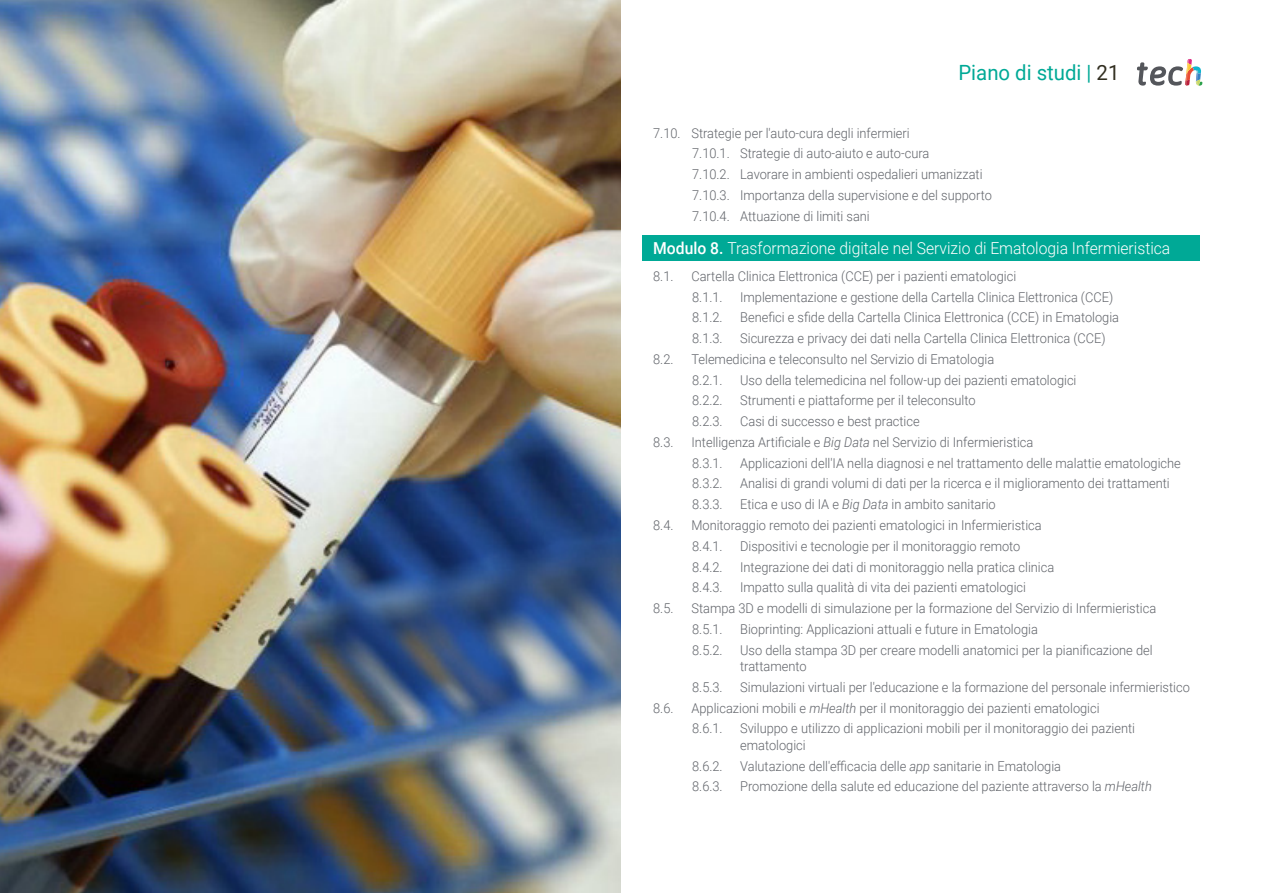
<style>
.page{position:relative;width:1263px;height:893px;background:#fff}
.page>*{position:absolute;margin:0;border:0;box-sizing:border-box;transform-origin:0 0}
.t1{font:21px "Roboto";color:#00a996}
.t2{font:300 16.5px "Roboto";color:#fff;scale:.95 1}
.t3{font:300 13.5px/20.7px "Roboto";color:#61646a;scale:.95 1}
.s1{color:#312e20}
.s2{font-weight:500}
.s3{font-style:italic}
</style>
<div class="page">
<div style="left:642px;top:235px;width:557px;height:25px;background:#00a996"></div>
<img style="left:0;top:0;width:621px;height:893px">
<svg style="left:1137px;top:59px;width:65px;height:27px"></svg>
<h1 class="t1" style="left:958px;top:57px;width:163px">Piano di studi | <span class="s1">21</span></h1>
<p class="t3" style="left:692px;top:122px;width:317px;text-indent:-39px">7.10. Strategie per l'auto-cura degli infermieri<br>7.10.1. Strategie di auto-aiuto e auto-cura<br>7.10.2. Lavorare in ambienti ospedalieri umanizzati 7.10.3. Importanza della supervisione e del supporto 7.10.4. Attuazione di limiti sani</p>
<p class="t2" style="left:653px;top:236px;width:546px"><span class="s2">Modulo 8.</span> Trasformazione digitale nel Servizio di Ematologia Infermieristica</p>
<p class="t3" style="left:653px;top:265px;width:23px">8.1.</p>
<p class="t3" style="left:691px;top:265px;width:343px">Cartella Clinica Elettronica (CCE) per i pazienti ematologici<br>8.1.1.</p>
<p class="t3" style="left:740px;top:286px;width:394px">Implementazione e gestione della Cartella Clinica Elettronica (CCE)</p>
<p class="t3" style="left:692px;top:307px;width:34px">8.1.2.</p>
<p class="t3" style="left:740px;top:307px;width:400px">Benefici e sfide della Cartella Clinica Elettronica (CCE) in Ematologia</p>
<p class="t3" style="left:692px;top:328px;width:34px">8.1.3.</p>
<p class="t3" style="left:740px;top:328px;width:386px">Sicurezza e privacy dei dati nella Cartella Clinica Elettronica (CCE)</p>
<p class="t3" style="left:653px;top:348px;width:23px">8.2.</p>
<p class="t3" style="left:691px;top:348px;width:320px">Telemedicina e teleconsulto nel Servizio di Ematologia<br>8.2.1.</p>
<p class="t3" style="left:740px;top:369px;width:355px">Uso della telemedicina nel follow-up dei pazienti ematologici</p>
<p class="t3" style="left:692px;top:390px;width:34px">8.2.2.</p>
<p class="t3" style="left:740px;top:390px;width:249px">Strumenti e piattaforme per il teleconsulto</p>
<p class="t3" style="left:692px;top:411px;width:34px">8.2.3.</p>
<p class="t3" style="left:740px;top:411px;width:190px">Casi di successo e best practice</p>
<p class="t3" style="left:653px;top:431px;width:23px">8.3.</p>
<p class="t3" style="left:691px;top:431px;width:361px">Intelligenza Artificiale e <span class="s3">Big Data</span> nel Servizio di Infermieristica<br>8.3.1.</p>
<p class="t3" style="left:740px;top:452px;width:465px">Applicazioni dell'IA nella diagnosi e nel trattamento delle malattie ematologiche</p>
<p class="t3" style="left:692px;top:473px;width:34px">8.3.2.</p>
<p class="t3" style="left:740px;top:473px;width:454px">Analisi di grandi volumi di dati per la ricerca e il miglioramento dei trattamenti</p>
<p class="t3" style="left:692px;top:494px;width:34px">8.3.3.</p>
<p class="t3" style="left:740px;top:494px;width:271px">Etica e uso di IA e <span class="s3">Big Data</span> in ambito sanitario</p>
<p class="t3" style="left:653px;top:514px;width:23px">8.4.</p>
<p class="t3" style="left:691px;top:514px;width:370px">Monitoraggio remoto dei pazienti ematologici in Infermieristica<br>8.4.1.</p>
<p class="t3" style="left:740px;top:535px;width:296px">Dispositivi e tecnologie per il monitoraggio remoto</p>
<p class="t3" style="left:692px;top:556px;width:34px">8.4.2.</p>
<p class="t3" style="left:740px;top:556px;width:332px">Integrazione dei dati di monitoraggio nella pratica clinica</p>
<p class="t3" style="left:692px;top:577px;width:34px">8.4.3.</p>
<p class="t3" style="left:740px;top:577px;width:302px">Impatto sulla qualità di vita dei pazienti ematologici</p>
<p class="t3" style="left:653px;top:597px;width:23px">8.5.</p>
<p class="t3" style="left:691px;top:597px;width:491px">Stampa 3D e modelli di simulazione per la formazione del Servizio di Infermieristica<br>8.5.1.</p>
<p class="t3" style="left:740px;top:618px;width:315px">Bioprinting: Applicazioni attuali e future in Ematologia</p>
<p class="t3" style="left:692px;top:639px;width:34px">8.5.2.</p>
<p class="t3" style="left:740px;top:641px;width:436px;line-height:16.5px">Uso della stampa 3D per creare modelli anatomici per la pianificazione del trattamento</p>
<p class="t3" style="left:692px;top:676px;width:34px">8.5.3.</p>
<p class="t3" style="left:740px;top:676px;width:475px">Simulazioni virtuali per l'educazione e la formazione del personale infermieristico</p>
<p class="t3" style="left:653px;top:697px;width:23px">8.6.</p>
<p class="t3" style="left:691px;top:697px;width:431px">Applicazioni mobili e <span class="s3">mHealth</span> per il monitoraggio dei pazienti ematologici<br>8.6.1.</p>
<p class="t3" style="left:740px;top:720px;width:417px;line-height:16.5px">Sviluppo e utilizzo di applicazioni mobili per il monitoraggio dei pazienti ematologici</p>
<p class="t3" style="left:692px;top:755px;width:34px">8.6.2.</p>
<p class="t3" style="left:740px;top:755px;width:339px">Valutazione dell'efficacia delle <span class="s3">app</span> sanitarie in Ematologia</p>
<p class="t3" style="left:692px;top:776px;width:34px">8.6.3.</p>
<p class="t3" style="left:740px;top:776px;width:435px">Promozione della salute ed educazione del paziente attraverso la <span class="s3">mHealth</span></p>
</div>
